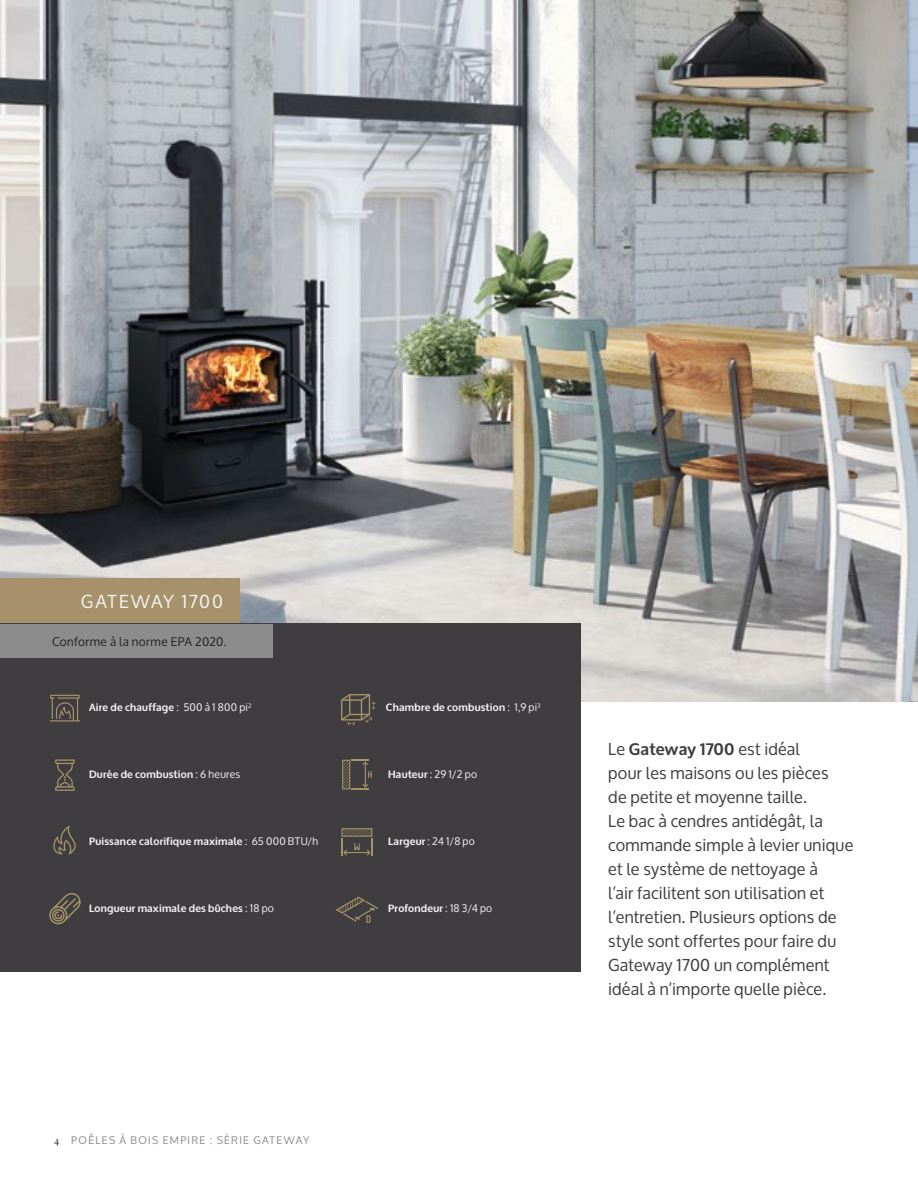
<style>
.page{position:relative;width:918px;height:1188px;background:#fff}
.page>*{position:absolute;margin:0;border:0;box-sizing:border-box;transform-origin:0 0}
.t1{font:18px "Oxygen";letter-spacing:.075em;color:#f2f3f3}
.t2{font:16.5px/24px "Oxygen";letter-spacing:.01em;color:#3f3d3f}
.t3{font:12px "Oxygen";letter-spacing:.04em;color:#232323}
.t4{font:700 10.5px "Oxygen";letter-spacing:.02em;color:#f2f3f3}
.t5{font:10.5px "Oxygen";letter-spacing:.125em;color:#8c8c8c}
.t6{font:10.5px "Oxygen";letter-spacing:.02em;color:#f2f3f3}
.s1{font-weight:400}
.s2{font-weight:700}
.s3{font-family:"Playfair Display";color:#232323}
</style>
<div class="page">
<img style="left:0;top:0;width:918px;height:701px">
<div style="left:0;top:579px;width:240px;height:45px;background:#a6916a"></div>
<div style="left:0;top:624px;width:580px;height:348px;background:#3f3d3f"></div>
<svg style="left:50px;top:695px;width:30px;height:27px"></svg>
<svg style="left:55px;top:759px;width:20px;height:32px"></svg>
<svg style="left:53px;top:826px;width:23px;height:29px"></svg>
<svg style="left:49px;top:893px;width:32px;height:31px"></svg>
<svg style="left:342px;top:760px;width:30px;height:29px"></svg>
<svg style="left:341px;top:828px;width:31px;height:28px"></svg>
<svg style="left:335px;top:897px;width:43px;height:26px"></svg>
<svg style="left:341px;top:694px;width:35px;height:31px"></svg>
<div style="left:0;top:624px;width:272px;height:33px;background:#8c8c8c"></div>
<p class="t1" style="left:81px;top:592px;width:144px">GATEWAY 1700</p>
<p class="t3" style="left:52px;top:634px;width:176px">Conforme à la norme EPA 2020.</p>
<p class="t4" style="left:89px;top:701px;width:164px">Aire de chauffage <span class="s1">: 500 à 1 800 pi</span><sup>2</sup></p>
<p class="t4" style="left:89px;top:768px;width:153px">Durée de combustion <span class="s1">: 6 heures</span></p>
<p class="t4" style="left:89px;top:835px;width:231px">Puissance calorifique maximale <span class="s1">: 65 000 BTU/h</span></p>
<p class="t4" style="left:89px;top:901px;width:187px">Longueur maximale des bûches <span class="s1">: 18 po</span></p>
<p class="t4" style="left:386px;top:701px;width:156px">Chambre de combustion <span class="s1">: 1,9 pi</span><sup>3</sup></p>
<p class="t6" style="left:388px;top:768px;width:90px"><span class="s2">Hauteur</span> : 29 1/2 po</p>
<p class="t6" style="left:388px;top:835px;width:88px"><span class="s2">Largeur</span> : 24 1/8 po</p>
<p class="t4" style="left:388px;top:901px;width:106px">Profondeur <span class="s1">: 18 3/4 po</span></p>
<p class="t5" style="left:54px;top:1134px;width:257px"><span class="s3">4</span> POÊLES À BOIS EMPIRE : SÉRIE GATEWAY</p>
<p class="t2" style="left:608px;top:737px;width:247px">Le <span class="s2">Gateway 1700</span> est idéal<br>pour les maisons ou les pièces<br>de petite et moyenne taille.<br>Le bac à cendres antidégât, la commande simple à levier unique et le système de nettoyage à<br>l’air facilitent son utilisation et l’entretien. Plusieurs options de style sont offertes pour faire du<br>Gateway 1700 un complément idéal à n’importe quelle pièce.</p>
</div>
